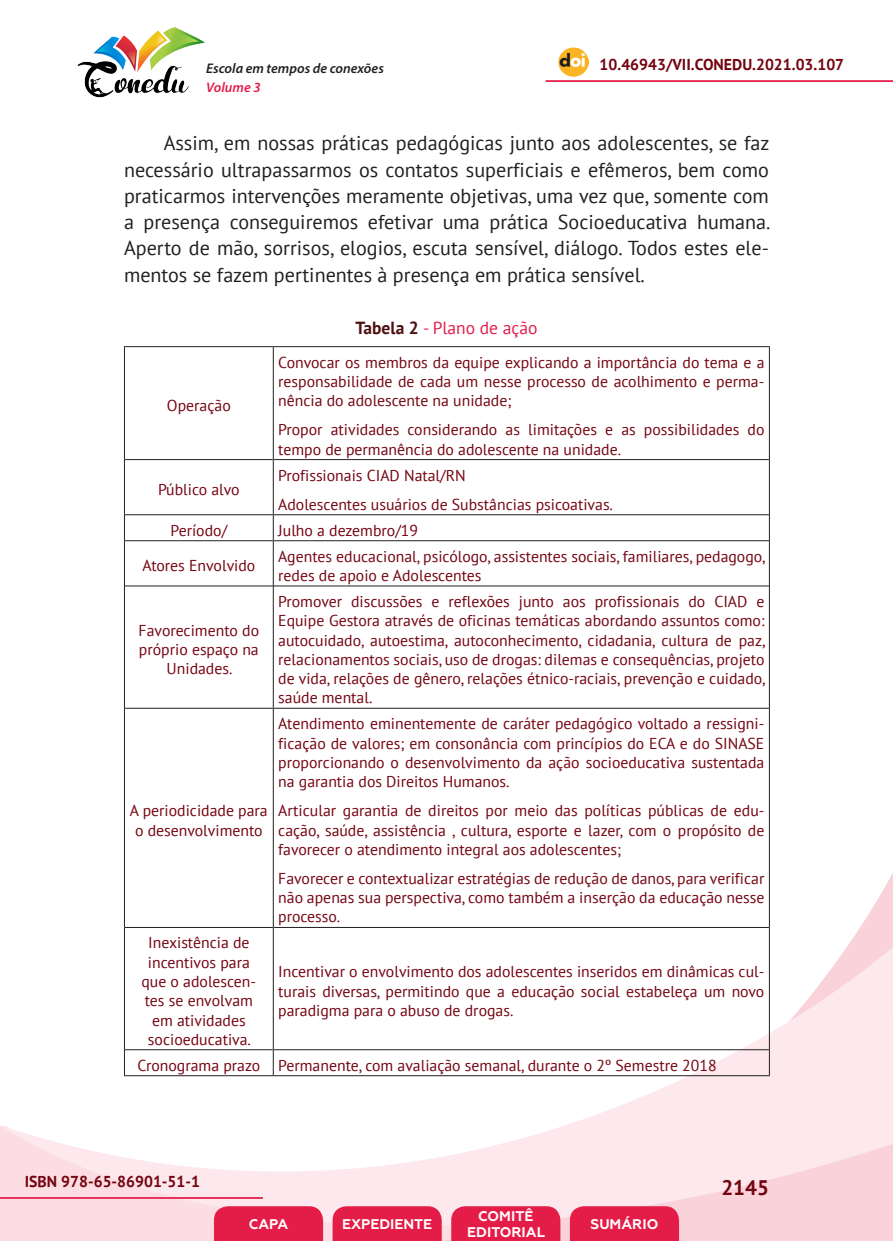
<style>
.page{position:relative;width:893px;height:1241px;background:#fff}
.page>*{position:absolute;margin:0;border:0;box-sizing:border-box;transform-origin:0 0}
.t1{font:700 21px "PT Sans";color:#740410}
._8_CORPO{font:20.12px/26.2px "PT Sans";color:#231f20;text-align:justify}
._18_LEGENDAS{font:17.5px "PT Sans";color:#e41c48}
._15_TABELA_CORPO{font:15.75px/19.2px "PT Sans";color:#740410;text-align:justify}
.t2{font:700 15.75px "PT Sans";color:#740410}
.t3{font:700 14px/16.8px "Geometria";color:#fff;text-align:center}
.t4{font:italic 600 14px "Myriad Pro";color:#231f20}
.t5{font:italic 600 14px "Myriad Pro";color:#e41c48}
.s1{font-weight:700;color:#4e1112}
</style>
<div class="page">
<svg style="left:444px;top:872px;width:449px;height:74px"></svg>
<svg style="left:0;top:946px;width:893px;height:294px"></svg>
<hr style="left:0;top:1196px;width:263px;height:2px;background:#e41c48">
<hr style="left:546px;top:80px;width:347px;height:2px;background:#e41c48">
<img style="left:559px;top:47px;width:30px;height:30px">
<img style="left:77px;top:27px;width:128px;height:71px">
<svg style="left:214px;top:1205px;width:109px;height:35px;background:#e52751"></svg>
<svg style="left:333px;top:1205px;width:109px;height:35px;background:#e52751"></svg>
<svg style="left:451px;top:1205px;width:109px;height:35px;background:#e52751"></svg>
<svg style="left:570px;top:1205px;width:109px;height:35px;background:#e52650"></svg>
<hr style="left:274px;top:459px;width:495px;height:1px;background:#231f20">
<hr style="left:274px;top:514px;width:495px;height:1px;background:#231f20">
<hr style="left:274px;top:540px;width:495px;height:1px;background:#231f20">
<hr style="left:274px;top:585px;width:495px;height:1px;background:#231f20">
<hr style="left:274px;top:707px;width:495px;height:1px;background:#231f20">
<hr style="left:274px;top:927px;width:495px;height:1px;background:#231f20">
<hr style="left:274px;top:1049px;width:495px;height:1px;background:#231f20">
<hr style="left:273px;top:1075px;width:497px;height:1px;background:#231f20">
<hr style="left:125px;top:459px;width:148px;height:1px;background:#231f20">
<hr style="left:125px;top:514px;width:148px;height:1px;background:#231f20">
<hr style="left:125px;top:540px;width:148px;height:1px;background:#231f20">
<hr style="left:125px;top:585px;width:148px;height:1px;background:#231f20">
<hr style="left:125px;top:707px;width:148px;height:1px;background:#231f20">
<hr style="left:125px;top:927px;width:148px;height:1px;background:#231f20">
<hr style="left:125px;top:1049px;width:148px;height:1px;background:#231f20">
<hr style="left:124px;top:1075px;width:149px;height:1px;background:#231f20">
<hr style="left:273px;top:347px;width:1px;height:112px;background:#231f20">
<hr style="left:273px;top:459px;width:1px;height:55px;background:#231f20">
<svg style="left:273px;top:514px;width:1px;height:26px"></svg>
<hr style="left:273px;top:540px;width:1px;height:46px;background:#231f20">
<hr style="left:273px;top:586px;width:1px;height:122px;background:#231f20">
<hr style="left:273px;top:708px;width:1px;height:219px;background:#231f20">
<hr style="left:273px;top:927px;width:1px;height:122px;background:#231f20">
<svg style="left:273px;top:1049px;width:1px;height:26px"></svg>
<hr style="left:124px;top:346px;width:149px;height:1px;background:#231f20">
<hr style="left:124px;top:347px;width:1px;height:112px;background:#231f20">
<hr style="left:273px;top:346px;width:497px;height:1px;background:#231f20">
<hr style="left:769px;top:347px;width:1px;height:112px;background:#231f20">
<hr style="left:124px;top:459px;width:1px;height:55px;background:#231f20">
<hr style="left:769px;top:459px;width:1px;height:55px;background:#231f20">
<svg style="left:124px;top:514px;width:1px;height:26px"></svg>
<svg style="left:769px;top:514px;width:1px;height:26px"></svg>
<hr style="left:124px;top:540px;width:1px;height:46px;background:#231f20">
<hr style="left:769px;top:540px;width:1px;height:46px;background:#231f20">
<hr style="left:124px;top:586px;width:1px;height:122px;background:#231f20">
<hr style="left:769px;top:586px;width:1px;height:122px;background:#231f20">
<hr style="left:124px;top:708px;width:1px;height:219px;background:#231f20">
<hr style="left:769px;top:708px;width:1px;height:219px;background:#231f20">
<hr style="left:124px;top:927px;width:1px;height:122px;background:#231f20">
<hr style="left:769px;top:927px;width:1px;height:122px;background:#231f20">
<svg style="left:124px;top:1049px;width:1px;height:26px"></svg>
<svg style="left:769px;top:1049px;width:1px;height:26px"></svg>
<p class="t4" style="left:206px;top:59px;width:179px">Escola em tempos de conexões</p>
<p class="t2" style="left:600px;top:54px;width:246px">10.46943/VII.CONEDU.2021.03.107</p>
<p class="t5" style="left:206px;top:78px;width:56px">Volume 3</p>
<p class="_8_CORPO" style="left:124px;top:130px;width:648px;text-indent:40px">Assim, em nossas práticas pedagógicas junto aos adolescentes, se faz necessário ultrapassarmos os contatos superficiais e efêmeros, bem como praticarmos intervenções meramente objetivas, uma vez que, somente com a presença conseguiremos efetivar uma prática Socioeducativa humana.<br>Aperto de mão, sorrisos, elogios, escuta sensível, diálogo. Todos estes ele&shy;mentos se fazem pertinentes à presença em prática sensível.</p>
<p class="_18_LEGENDAS" style="left:355px;top:317px;width:184px"><span class="s1">Tabela 2</span> - Plano de ação</p>
<p class="_15_TABELA_CORPO" style="left:167px;top:395px;width:65px">Operação</p>
<p class="_15_TABELA_CORPO" style="left:158px;top:479px;width:83px">Público alvo</p>
<p class="_15_TABELA_CORPO" style="left:278px;top:352px;width:488px">Convocar os membros da equipe explicando a importância do tema e a responsabilidade de cada um nesse processo de acolhimento e perma&shy;nência do adolescente na unidade;</p>
<p class="_15_TABELA_CORPO" style="left:278px;top:420px;width:488px">Propor atividades considerando as limitações e as possibilidades do tempo de permanência do adolescente na unidade.</p>
<p class="_15_TABELA_CORPO" style="left:278px;top:465px;width:189px">Profissionais CIAD Natal/RN</p>
<p class="_15_TABELA_CORPO" style="left:278px;top:494px;width:336px">Adolescentes usuários de Substâncias psicoativas.</p>
<p class="_15_TABELA_CORPO" style="left:170px;top:520px;width:58px">Período/</p>
<p class="_15_TABELA_CORPO" style="left:278px;top:520px;width:141px">Julho a dezembro/19</p>
<p class="_15_TABELA_CORPO" style="left:142px;top:555px;width:115px">Atores Envolvido</p>
<p class="_15_TABELA_CORPO" style="left:278px;top:546px;width:489px">Agentes educacional, psicólogo, assistentes sociais, familiares, pedagogo, redes de apoio e Adolescentes</p>
<p class="_15_TABELA_CORPO" style="left:139px;top:620px;width:122px;text-align:center">Favorecimento do próprio espaço na<br>Unidades.</p>
<p class="_15_TABELA_CORPO" style="left:130px;top:800px;width:139px;text-align:center">A periodicidade para o desenvolvimento</p>
<p class="_15_TABELA_CORPO" style="left:141px;top:932px;width:116px;text-align:center">Inexistência de incentivos para que o adolescen&shy;tes se envolvam em atividades socioeducativa.</p>
<p class="_15_TABELA_CORPO" style="left:278px;top:591px;width:489px">Promover discussões e reflexões junto aos profissionais do CIAD e Equipe Gestora através de oficinas temáticas abordando assuntos como: autocuidado, autoestima, autoconhecimento, cidadania, cultura de paz, relacionamentos sociais, uso de drogas: dilemas e consequências, projeto de vida, relações de gênero, relações étnico-raciais, prevenção e cuidado, saúde mental.</p>
<p class="_15_TABELA_CORPO" style="left:278px;top:713px;width:488px">Atendimento eminentemente de caráter pedagógico voltado a ressigni&shy;ficação de valores; em consonância com princípios do ECA e do SINASE proporcionando o desenvolvimento da ação socioeducativa sustentada na garantia dos Direitos Humanos.</p>
<p class="_15_TABELA_CORPO" style="left:278px;top:800px;width:488px">Articular garantia de direitos por meio das políticas públicas de edu&shy;cação, saúde, assistência , cultura, esporte e lazer, com o propósito de favorecer o atendimento integral aos adolescentes;</p>
<p class="_15_TABELA_CORPO" style="left:278px;top:868px;width:488px">Favorecer e contextualizar estratégias de redução de danos, para verificar não apenas sua perspectiva, como também a inserção da educação nesse processo.</p>
<p class="_15_TABELA_CORPO" style="left:278px;top:961px;width:488px">Incentivar o envolvimento dos adolescentes inseridos em dinâmicas cul&shy;turais diversas, permitindo que a educação social estabeleça um novo paradigma para o abuso de drogas.</p>
<p class="_15_TABELA_CORPO" style="left:137px;top:1055px;width:124px">Cronograma prazo</p>
<p class="_15_TABELA_CORPO" style="left:278px;top:1055px;width:440px">Permanente, com avaliação semanal, durante o 2º Semestre 2018</p>
<p class="t2" style="left:25px;top:1170px;width:177px">ISBN 978-65-86901-51-1</p>
<p class="t3" style="left:249px;top:1215px;width:41px">CAPA</p>
<p class="t3" style="left:342px;top:1215px;width:92px">EXPEDIENTE</p>
<p class="t3" style="left:467px;top:1207px;width:79px">COMITÊ<br>EDITORIAL</p>
<p class="t3" style="left:590px;top:1215px;width:69px">SUMÁRIO</p>
<h1 class="t1" style="left:721px;top:1173px;width:49px">2145</h1>
</div>
